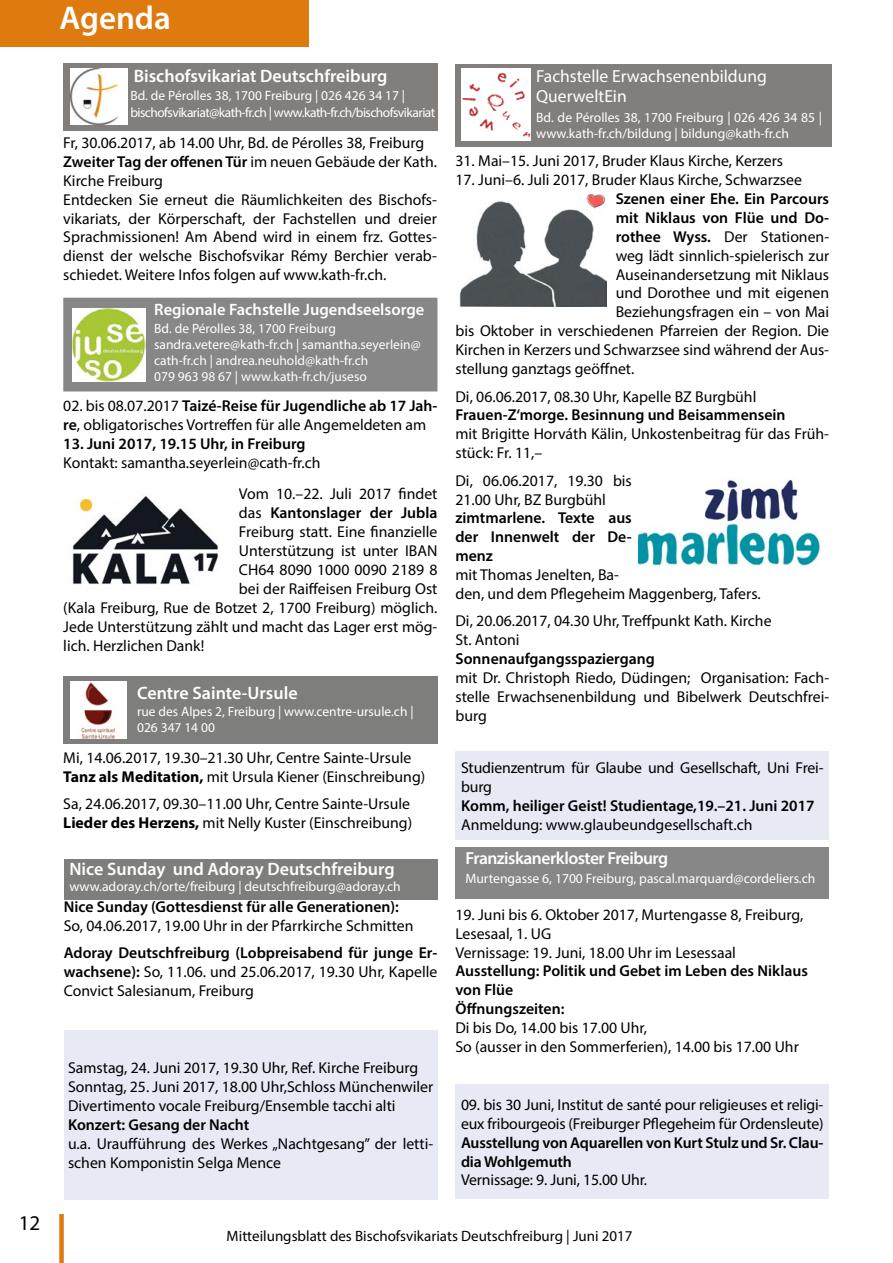
<style>
.page{position:relative;width:893px;height:1263px;background:#fff}
.page>*{position:absolute;margin:0;border:0;box-sizing:border-box;transform-origin:0 0}
.t1{font:600 33px "Myriad Pro";color:#fff}
.t2{font:21px "Myriad Pro";color:#000}
.t3{font:600 18px "Myriad Pro";color:#fff}
.t4{font:17.55px/19.5px "Myriad Pro";color:#fff}
.t5{font:600 17.55px "Myriad Pro";letter-spacing:-.03em;color:#fff}
.t6{font:600 16.5px "Myriad Pro";color:#fff}
.t7{font:15.75px/18.9px "Myriad Pro";color:#000}
.t8{font:600 15.75px/18.9px "Myriad Pro";color:#000}
.t9{font:15px "Myriad Pro";color:#000}
.t10{font:13.65px/15.6px "Myriad Pro";color:#fff}
.t11{font:13.5px/16.2px "Myriad Pro";color:#fff}
.t12{font:13.5px/16.2px "Myriad Pro";letter-spacing:-.04em;color:#fff}
.s1{font-weight:600}
.s2{font-weight:400}
.s3{font-weight:700}
.s4{font-size:13.5px}
</style>
<div class="page">
<div style="left:59px;top:1214px;width:5px;height:49px;background:#df7a0e"></div>
<div style="left:0;top:0;width:308px;height:47px;background:#df7a0e"></div>
<div style="left:455px;top:847px;width:374px;height:51px;background:#878787"></div>
<div style="left:455px;top:64px;width:376px;height:83px;background:#827e7c"></div>
<img style="left:462px;top:68px;width:69px;height:73px">
<div style="left:64px;top:64px;width:374px;height:67px;background:#827e7c"></div>
<img style="left:71px;top:69px;width:56px;height:55px">
<div style="left:63px;top:298px;width:374px;height:93px;background:#878787"></div>
<img style="left:72px;top:308px;width:73px;height:73px">
<img style="left:72px;top:496px;width:147px;height:88px">
<div style="left:63px;top:676px;width:374px;height:67px;background:#7e7e7d"></div>
<img style="left:70px;top:682px;width:57px;height:56px">
<div style="left:64px;top:859px;width:373px;height:41px;background:#7e7e7d"></div>
<div style="left:64px;top:1030px;width:373px;height:169px;background:#e7e9f5"></div>
<img style="left:459px;top:193px;width:147px;height:113px">
<img style="left:638px;top:480px;width:182px;height:85px">
<div style="left:455px;top:751px;width:374px;height:88px;background:#e7e9f5"></div>
<div style="left:455px;top:1084px;width:374px;height:115px;background:#e7e9f5"></div>
<h2 class="t2" style="left:19px;top:1210px;width:23px">12</h2>
<h1 class="t1" style="left:60px;top:-3px;width:113px">Agenda</h1>
<p class="t3" style="left:134px;top:64px;width:255px">Bischofsvikariat Deutschfreiburg</p>
<p class="t12" style="left:130px;top:88px;width:306px">Bd. de Pérolles 38, 1700 Freiburg | 026 426 34 17 | bischofsvikariat@kath-fr.ch | www.kath-fr.ch/bischofsvikariat</p>
<p class="t7" style="left:63px;top:133px;width:375px">Fr, 30.06.2017, ab 14.00 Uhr, Bd. de Pérolles 38, Freiburg <span class="s1">Zweiter Tag der offenen Tür</span> im neuen Gebäude der Kath.<br>Kirche Freiburg<br>Entdecken Sie erneut die Räumlichkeiten des Bischofs&shy;vikariats, der Körperschaft, der Fachstellen und dreier Sprachmissionen! Am Abend wird in einem frz. Gottes&shy;dienst der welsche Bischofsvikar Rémy Berchier verab&shy;schiedet. Weitere Infos folgen auf www.kath-fr.ch.</p>
<p class="t6" style="left:154px;top:299px;width:272px">Regionale Fachstelle Jugendseelsorge</p>
<p class="t11" style="left:154px;top:320px;width:268px">Bd. de Pérolles 38, 1700 Freiburg sandra.vetere@kath-fr.ch | samantha.seyerlein@ cath-fr.ch | andrea.neuhold@kath-fr.ch<br>079 963 98 67 | www.kath-fr.ch/juseso</p>
<p class="t7" style="left:63px;top:396px;width:376px">02. bis 08.07.2017 <span class="s1">Taizé-Reise für Jugendliche ab 17 Jah&shy;re</span>, obligatorisches Vortreffen für alle Angemeldeten am</p>
<p class="t8" style="left:63px;top:434px;width:244px">13. Juni 2017, 19.15 Uhr, in Freiburg</p>
<p class="t7" style="left:239px;top:446px;width:200px;line-height:31.7px;text-indent:-176px">Kontakt: samantha.seyerlein@cath-fr.ch<br>Vom 10.–22. Juli 2017 findet</p>
<p class="t8" style="left:239px;top:503px;width:200px"><span class="s2">das</span> Kantonslager der Jubla</p>
<p class="t7" style="left:239px;top:522px;width:200px">Freiburg statt. Eine finanzielle</p>
<p class="t7" style="left:239px;top:541px;width:200px">Unterstützung ist unter IBAN</p>
<p class="t7" style="left:239px;top:560px;width:200px">CH64 8090 1000 0090 2189 8</p>
<p class="t7" style="left:239px;top:579px;width:200px">bei der Raiffeisen Freiburg Ost</p>
<p class="t7" style="left:63px;top:598px;width:376px">(Kala Freiburg, Rue de Botzet 2, 1700 Freiburg) möglich.</p>
<p class="t7" style="left:63px;top:617px;width:376px">Jede Unterstützung zählt und macht das Lager erst mög-</p>
<p class="t7" style="left:63px;top:635px;width:142px">lich. Herzlichen Dank!</p>
<p class="t3" style="left:137px;top:682px;width:162px">Centre Sainte-Ursule</p>
<p class="t11" style="left:137px;top:703px;width:278px">rue des Alpes 2, Freiburg | www.centre-ursule.ch |<br>026 347 14 00</p>
<p class="t7" style="left:63px;top:748px;width:363px">Mi, 14.06.2017, 19.30–21.30 Uhr, Centre Sainte-Ursule<br><span class="s3">Tanz als Meditation,</span> mit Ursula Kiener (Einschreibung)</p>
<p class="t7" style="left:63px;top:794px;width:350px">Sa, 24.06.2017, 09.30–11.00 Uhr, Centre Sainte-Ursule<br><span class="s3">Lieder des Herzens,</span> mit Nelly Kuster (Einschreibung)</p>
<p class="t3" style="left:69px;top:857px;width:327px">Nice Sunday und Adoray Deutschfreiburg</p>
<p class="t10" style="left:69px;top:878px;width:333px">www.adoray.ch/orte/freiburg <span class="s4">|</span> deutschfreiburg@adoray.ch</p>
<p class="t8" style="left:64px;top:897px;width:337px">Nice Sunday (Gottesdienst für alle Generationen):</p>
<p class="t7" style="left:64px;top:916px;width:351px">So, 04.06.2017, 19.00 Uhr in der Pfarrkirche Schmitten</p>
<p class="t7" style="left:64px;top:943px;width:375px;text-align:justify"><span class="s1">Adoray Deutschfreiburg (Lobpreisabend für junge Er&shy;wachsene):</span> So, 11.06. und 25.06.2017, 19.30 Uhr, Kapelle Convict Salesianum, Freiburg</p>
<p class="t7" style="left:68px;top:1058px;width:367px">Samstag, 24. Juni 2017, 19.30 Uhr, Ref. Kirche Freiburg<br>Sonntag, 25. Juni 2017, 18.00 Uhr,Schloss Münchenwiler<br>Divertimento vocale Freiburg/Ensemble tacchi alti</p>
<p class="t8" style="left:68px;top:1115px;width:183px">Konzert: Gesang der Nacht</p>
<p class="t7" style="left:68px;top:1134px;width:367px">u.a. Uraufführung des Werkes „Nachtgesang” der letti&shy;schen Komponistin Selga Mence</p>
<p class="t4" style="left:536px;top:66px;width:232px">Fachstelle Erwachsenenbildung<br>QuerweltEin</p>
<p class="t10" style="left:536px;top:110px;width:288px">Bd. de Pérolles 38, 1700 Freiburg | 026 426 34 85 | www.kath-fr.ch/bildung | bildung@kath-fr.ch</p>
<p class="t7" style="left:455px;top:151px;width:329px">31. Mai–15. Juni 2017, Bruder Klaus Kirche, Kerzers</p>
<p class="t7" style="left:455px;top:170px;width:348px">17. Juni–6. Juli 2017, Bruder Klaus Kirche, Schwarzsee</p>
<p class="t8" style="left:616px;top:189px;width:215px">Szenen einer Ehe. Ein Parcours</p>
<p class="t8" style="left:616px;top:208px;width:215px">mit Niklaus von Flüe und Do-</p>
<p class="t7" style="left:616px;top:227px;width:215px"><span class="s1">rothee Wyss.</span> Der Stationen-</p>
<p class="t7" style="left:616px;top:246px;width:215px">weg lädt sinnlich-spielerisch zur</p>
<p class="t7" style="left:616px;top:265px;width:215px">Auseinandersetzung mit Niklaus</p>
<p class="t7" style="left:616px;top:283px;width:215px">und Dorothee und mit eigenen</p>
<p class="t7" style="left:616px;top:302px;width:215px">Beziehungsfragen ein – von Mai</p>
<p class="t7" style="left:455px;top:321px;width:375px">bis Oktober in verschiedenen Pfarreien der Region. Die</p>
<p class="t7" style="left:455px;top:340px;width:375px">Kirchen in Kerzers und Schwarzsee sind während der Aus-</p>
<p class="t7" style="left:455px;top:359px;width:180px">stellung ganztags geöffnet.</p>
<p class="t7" style="left:455px;top:386px;width:302px">Di, 06.06.2017, 08.30 Uhr, Kapelle BZ Burgbühl</p>
<p class="t8" style="left:455px;top:405px;width:332px">Frauen-Z‘morge. Besinnung und Beisammensein</p>
<p class="t7" style="left:455px;top:424px;width:375px">mit Brigitte Horváth Kälin, Unkostenbeitrag für das Früh&shy;stück: Fr. 11,–</p>
<p class="t7" style="left:455px;top:471px;width:178px">Di, 06.06.2017, 19.30 bis<br>21.00 Uhr, BZ Burgbühl</p>
<p class="t8" style="left:455px;top:508px;width:178px;text-align:justify">zimtmarlene. Texte aus der Innenwelt der De&shy;menz</p>
<p class="t7" style="left:455px;top:565px;width:307px">mit Thomas Jenelten, Ba-<br>den, und dem Pflegeheim Maggenberg, Tafers.</p>
<p class="t7" style="left:455px;top:611px;width:318px">Di, 20.06.2017, 04.30 Uhr, Treffpunkt Kath. Kirche<br>St. Antoni</p>
<p class="t8" style="left:455px;top:649px;width:201px">Sonnenaufgangsspaziergang</p>
<p class="t7" style="left:455px;top:668px;width:375px;text-align:justify">mit Dr. Christoph Riedo, Düdingen; Organisation: Fach&shy;stelle Erwachsenenbildung und Bibelwerk Deutschfrei&shy;burg</p>
<p class="t7" style="left:461px;top:758px;width:364px">Studienzentrum für Glaube und Gesellschaft, Uni Frei&shy;burg</p>
<p class="t8" style="left:461px;top:795px;width:355px">Komm, heiliger Geist! Studientage,19.–21. Juni 2017</p>
<p class="t7" style="left:461px;top:814px;width:293px">Anmeldung: www.glaubeundgesellschaft.ch</p>
<p class="t5" style="left:465px;top:847px;width:204px">Franziskanerkloster Freiburg</p>
<p class="t10" style="left:465px;top:870px;width:351px">Murtengasse 6, 1700 Freiburg, pascal.marquard@cordeliers.ch</p>
<p class="t7" style="left:455px;top:905px;width:349px">19. Juni bis 6. Oktober 2017, Murtengasse 8, Freiburg,<br>Lesesaal, 1. UG<br>Vernissage: 19. Juni, 18.00 Uhr im Lesessaal</p>
<p class="t8" style="left:455px;top:961px;width:354px">Ausstellung: Politik und Gebet im Leben des Niklaus von Flüe<br>Öffnungszeiten:</p>
<p class="t7" style="left:455px;top:1018px;width:345px">Di bis Do, 14.00 bis 17.00 Uhr,<br>So (ausser in den Sommerferien), 14.00 bis 17.00 Uhr</p>
<p class="t7" style="left:461px;top:1095px;width:364px">09. bis 30 Juni, Institut de santé pour religieuses et religi&shy;eux fribourgeois (Freiburger Pflegeheim für Ordensleute)</p>
<p class="t8" style="left:461px;top:1132px;width:364px">Ausstellung von Aquarellen von Kurt Stulz und Sr. Clau&shy;dia Wohlgemuth</p>
<p class="t7" style="left:461px;top:1170px;width:188px">Vernissage: 9. Juni, 15.00 Uhr.</p>
<p class="t9" style="left:227px;top:1227px;width:408px">Mitteilungsblatt des Bischofsvikariats Deutschfreiburg | Juni 2017</p>
</div>
